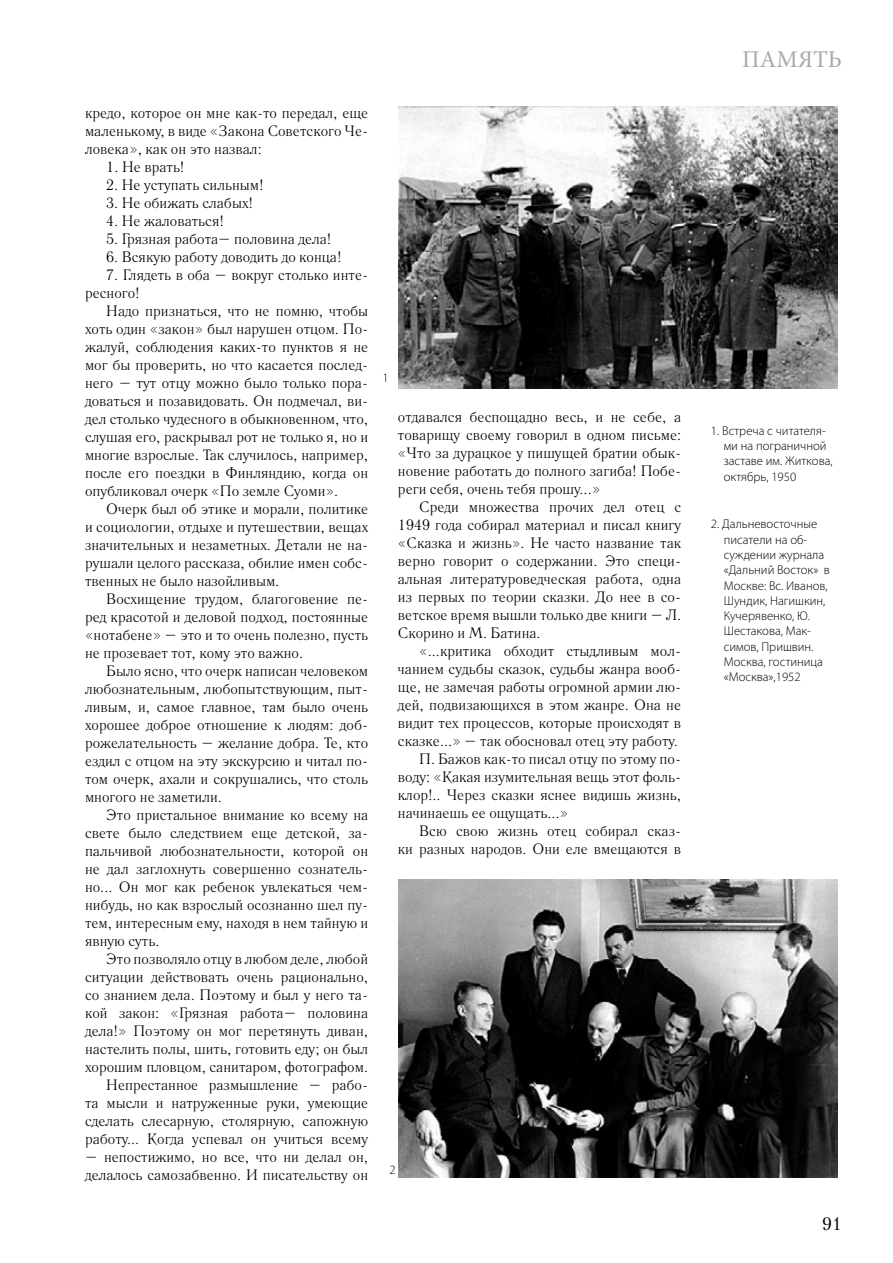
<style>
.page{position:relative;width:893px;height:1263px;background:#fff}
.page>*{position:absolute;margin:0;border:0;box-sizing:border-box;transform-origin:0 0}
.t1{font:24px "Minion Pro";color:#a7a9ac}
.t2{font:18px "Petersburg C";color:#000}
.t3{font:15px/18px "Literaturnaya C";color:#000;text-align:justify}
.t4{font:300 12.75px/15.3px "Myriad Pro";color:#000}
</style>
<div class="page">
<img style="left:398px;top:106px;width:440px;height:283px">
<img style="left:398px;top:880px;width:440px;height:298px">
<p class="t3" style="left:85px;top:104px;width:285px">кредо, которое он мне как-то передал, еще маленькому, в виде «Закона Советского Че&shy;ловека», как он это назвал:</p>
<p class="t3" style="left:106px;top:158px;width:80px">1. Не врать!</p>
<p class="t3" style="left:106px;top:176px;width:159px">2. Не уступать сильным!</p>
<p class="t3" style="left:106px;top:194px;width:148px">3. Не обижать слабых!</p>
<p class="t3" style="left:106px;top:212px;width:119px">4. Не жаловаться!</p>
<p class="t3" style="left:106px;top:230px;width:227px">5. Грязная работа– половина дела!</p>
<p class="t3" style="left:106px;top:248px;width:237px">6. Всякую работу доводить до кон ца!</p>
<p class="t3" style="left:85px;top:266px;width:285px;text-indent:21px">7. Глядеть в оба – вокруг столько инте&shy;ресного!</p>
<p class="t3" style="left:85px;top:302px;width:285px;text-indent:21px">Надо признаться, что не помню, чтобы хоть один «закон» был нарушен отцом. По&shy;жалуй, соблюдения каких-то пунктов я не мог бы проверить, но что касается послед&shy;него – тут отцу можно было только пора&shy;доваться и позавидо вать. Он подмечал, ви&shy;дел столько чудес ного в обыкновенном, что, слушая его, раскрывал рот не только я, но и многие взрослые. Так случилось, например, по сле его поездки в Финляндию, когда он опубликовал очерк «По земле Суоми».</p>
<p class="t3" style="left:85px;top:500px;width:285px;text-indent:21px">Очерк был об этике и морали, поли тике и социологии, отдыхе и путеше ствии, вещах значительных и незамет ных. Детали не на&shy;рушали целого рас сказа, обилие имен собс&shy;твенных не было назойливым.</p>
<p class="t3" style="left:85px;top:590px;width:285px;text-indent:21px">Восхищение трудом, благоговение пе&shy;ред красотой и деловой подход, постоянные «нотабене» – это и то очень полезно, пусть не прозевает тот, кому это важно.</p>
<p class="t3" style="left:85px;top:662px;width:285px;text-indent:21px">Было ясно, что очерк написан челове ком любознательным, любопытству ющим, пыт&shy;ливым, и, самое главное, там было очень хорошее доброе отношение к людям: доб&shy;рожелательность – желание добра. Те, кто ездил с отцом на эту экскурсию и читал по&shy;том очерк, ахали и сокрушались, что столь мно гого не заметили.</p>
<p class="t3" style="left:85px;top:806px;width:285px;text-indent:21px">Это пристальное внимание ко всему на свете было следствием еще детской, за&shy;пальчивой любознательности, кото рой он не дал заглохнуть совершенно сознатель&shy;но... Он мог как ребенок увлекаться чем&shy;нибудь, но как взро слый осознанно шел пу&shy;тем, интересным ему, находя в нем тайную и явную суть.</p>
<p class="t3" style="left:85px;top:950px;width:285px;text-align:right">Это позволяло отцу в любом деле, любой ситуации действовать очень ра ционально, со знанием дела. Поэтому и был у него та&shy;кой закон: «Грязная рабо та– половина дела!» Поэтому он мог перетянуть диван, настелить полы, шить, готовить еду; он был хорошим пловцом, санитаром, фотографом.<br>Непрестанное размышление – рабо-<br>та мысли и натруженные руки, уме ющие сделать слесарную, столярную, сапожную работу... Когда успевал он учиться всему</p>
<p class="t3" style="left:85px;top:1148px;width:285px">– непостижимо, но все, что ни делал он, делалось самозабвенно. И писательству он</p>
<p class="t4" style="left:382px;top:370px;width:8px">1</p>
<p class="t3" style="left:398px;top:408px;width:285px">отдавался беспощад но весь, и не себе, а товарищу своему говорил в одном письме: «Что за дурацкое у пишущей братии обык&shy;новение работать до полного за гиба! Побе&shy;реги себя, очень тебя про шу...»</p>
<p class="t3" style="left:398px;top:498px;width:285px;text-indent:21px">Среди множества прочих дел отец с 1949 года собирал материал и писал книгу «Сказка и жизнь». Не часто название так верно говорит о содержа нии. Это специ&shy;альная литературоведче ская работа, одна из первых по теории сказки. До нее в со&shy;ветское время вышли только две книги – Л.<br>Скорино и М. Батина.</p>
<p class="t3" style="left:419px;top:642px;width:263px">«...критика обходит стыдливым мол-</p>
<p class="t3" style="left:398px;top:660px;width:285px">чанием судьбы сказок, судьбы жанра вооб-</p>
<p class="t3" style="left:398px;top:678px;width:285px">ще, не замечая работы огромной армии лю-</p>
<p class="t3" style="left:398px;top:696px;width:285px">дей, подвизающихся в этом жанре. Она не</p>
<p class="t3" style="left:398px;top:714px;width:285px">видит тех процессов, которые происходят в</p>
<p class="t3" style="left:398px;top:732px;width:281px">сказке...» – так обосновал отец эту работу.</p>
<p class="t3" style="left:419px;top:750px;width:263px">П. Бажов как-то писал отцу по этому по-</p>
<p class="t3" style="left:398px;top:768px;width:285px">воду: «Какая изумительная вещь этот фоль-</p>
<p class="t3" style="left:398px;top:786px;width:285px">клор!.. Через сказки яснее видишь жизнь,</p>
<p class="t3" style="left:398px;top:804px;width:172px">начинаешь ее ощущать...»</p>
<p class="t3" style="left:419px;top:822px;width:263px">Всю свою жизнь отец собирал сказ-</p>
<p class="t3" style="left:398px;top:840px;width:285px">ки разных народов. Они еле вмещаются в</p>
<p class="t4" style="left:389px;top:1162px;width:8px">2</p>
<h1 class="t1" style="left:742px;top:43px;width:101px">ПАМЯТЬ</h1>
<p class="t4" style="left:724px;top:423px;width:110px;text-indent:-13px">1. Встреча с читателя&shy;ми на пограничной заставе им. Житкова, октябрь, 1950</p>
<p class="t4" style="left:724px;top:516px;width:108px;text-indent:-13px">2. Дальневосточные писатели на об&shy;суждении журнала «Дальний Восток» в<br>Москве: Вс. Иванов,<br>Шундик, Нагишкин,<br>Кучерявенко, Ю.<br>Шестакова, Мак&shy;симов, Пришвин.<br>Москва, гостиница «Москва»,1952</p>
<p class="t2" style="left:823px;top:1213px;width:20px">91</p>
</div>
